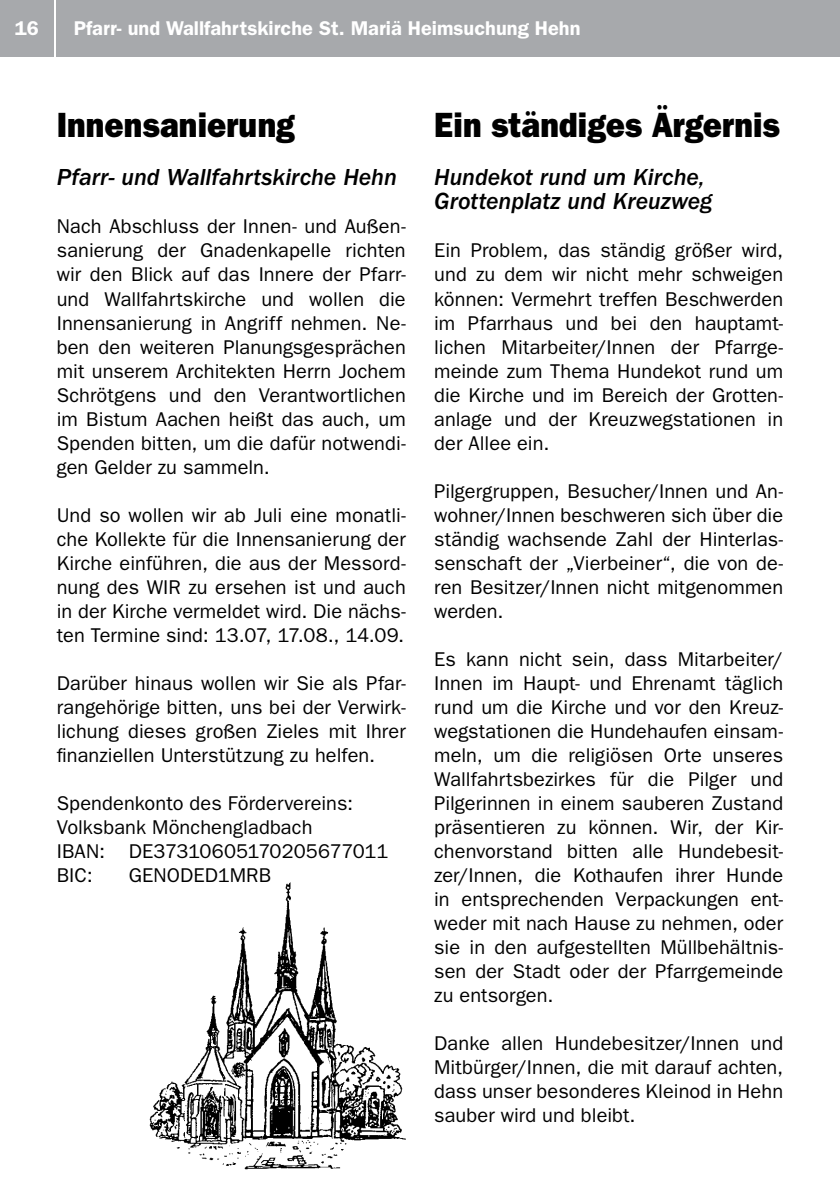
<style>
.page{position:relative;width:840px;height:1191px;background:#fff}
.page>*{position:absolute;margin:0;border:0;box-sizing:border-box;transform-origin:0 0}
.t1{font:800 35.2px "Franklin Gothic LT";color:#000;scale:.91 1}
.t2{font:italic 500 24px/24px "Franklin Gothic LT";letter-spacing:-.005em;color:#000}
.t3{font:20px/24px "Franklin Gothic LT";letter-spacing:.005em;color:#000;text-align:justify}
.t4{font:600 20px "Franklin Gothic LT";color:#fff}
</style>
<div class="page">
<div style="left:0;top:0;width:54px;height:57px;background:#a7a9ac"></div>
<div style="left:57px;top:0;width:782px;height:57px;background:#a7a9ac"></div>
<img style="left:149px;top:882px;width:257px;height:288px">
<p class="t4" style="left:15px;top:17px;width:26px">16</p>
<p class="t4" style="left:74px;top:17px;width:508px">Pfarr- und Wallfahrtskirche St. Mariä Heimsuchung Hehn</p>
<h1 class="t1" style="left:57px;top:105px;width:263px">Innensanierung</h1>
<p class="t2" style="left:57px;top:166px;width:341px">Pfarr- und Wallfahrtskirche Hehn</p>
<p class="t3" style="left:57px;top:215px;width:350px">Nach Abschluss der Innen- und Außen&shy;sanierung der Gnadenkapelle richten wir den Blick auf das Innere der Pfarr&shy;und Wallfahrtskirche und wollen die Innensanierung in Angriff nehmen. Ne&shy;ben den weiteren Planungsgesprächen mit unserem Architekten Herrn Jochem Schrötgens und den Verantwortlichen im Bistum Aachen heißt das auch, um Spenden bitten, um die dafür notwendi&shy;gen Gelder zu sammeln.</p>
<p class="t3" style="left:57px;top:503px;width:350px">Und so wollen wir ab Juli eine monatli&shy;che Kollekte für die Innensanierung der Kirche einführen, die aus der Messord&shy;nung des WIR zu ersehen ist und auch in der Kirche vermeldet wird. Die nächs&shy;ten Termine sind: 13.07, 17.08., 14.09.</p>
<p class="t3" style="left:57px;top:671px;width:350px">Darüber hinaus wollen wir Sie als Pfar&shy;rangehörige bitten, uns bei der Verwirk&shy;lichung dieses großen Zieles mit Ihrer finanziellen Unterstützung zu helfen.</p>
<p class="t3" style="left:57px;top:791px;width:333px;text-align:left">Spendenkonto des Fördervereins:<br>Volksbank Mönchengladbach<br>IBAN: DE37310605170205677011<br>BIC:</p>
<p class="t3" style="left:129px;top:863px;width:144px">GENODED1MRB</p>
<h1 class="t1" style="left:434px;top:105px;width:381px">Ein ständiges Ärgernis</h1>
<p class="t2" style="left:434px;top:166px;width:279px">Hundekot rund um Kirche,<br>Grottenplatz und Kreuzweg</p>
<p class="t3" style="left:434px;top:239px;width:350px">Ein Problem, das ständig größer wird, und zu dem wir nicht mehr schweigen können: Vermehrt treffen Beschwerden im Pfarrhaus und bei den hauptamt&shy;lichen Mitarbeiter/Innen der Pfarrge&shy;meinde zum Thema Hundekot rund um die Kirche und im Bereich der Grotten&shy;anlage und der Kreuzwegstationen in der Allee ein.</p>
<p class="t3" style="left:434px;top:479px;width:350px">Pilgergruppen, Besucher/Innen und An&shy;wohner/Innen beschweren sich über die ständig wachsende Zahl der Hinterlas&shy;senschaft der „Vierbeiner“, die von de&shy;ren Besitzer/Innen nicht mitgenommen werden.</p>
<p class="t3" style="left:434px;top:647px;width:350px">Es kann nicht sein, dass Mitarbeiter/ Innen im Haupt- und Ehrenamt täglich rund um die Kirche und vor den Kreuz&shy;wegstationen die Hundehaufen einsam&shy;meln, um die religiösen Orte unseres Wallfahrtsbezirkes für die Pilger und Pilgerinnen in einem sauberen Zustand präsentieren zu können. Wir, der Kir&shy;chenvorstand bitten alle Hundebesit&shy;zer/Innen, die Kothaufen ihrer Hunde in entsprechenden Verpackungen ent&shy;weder mit nach Hause zu nehmen, oder sie in den aufgestellten Müllbehältnis&shy;sen der Stadt oder der Pfarrgemeinde zu entsorgen.</p>
<p class="t3" style="left:434px;top:1031px;width:350px">Danke allen Hundebesitzer/Innen und Mitbürger/Innen, die mit darauf achten, dass unser besonderes Kleinod in Hehn sauber wird und bleibt.</p>
</div>
